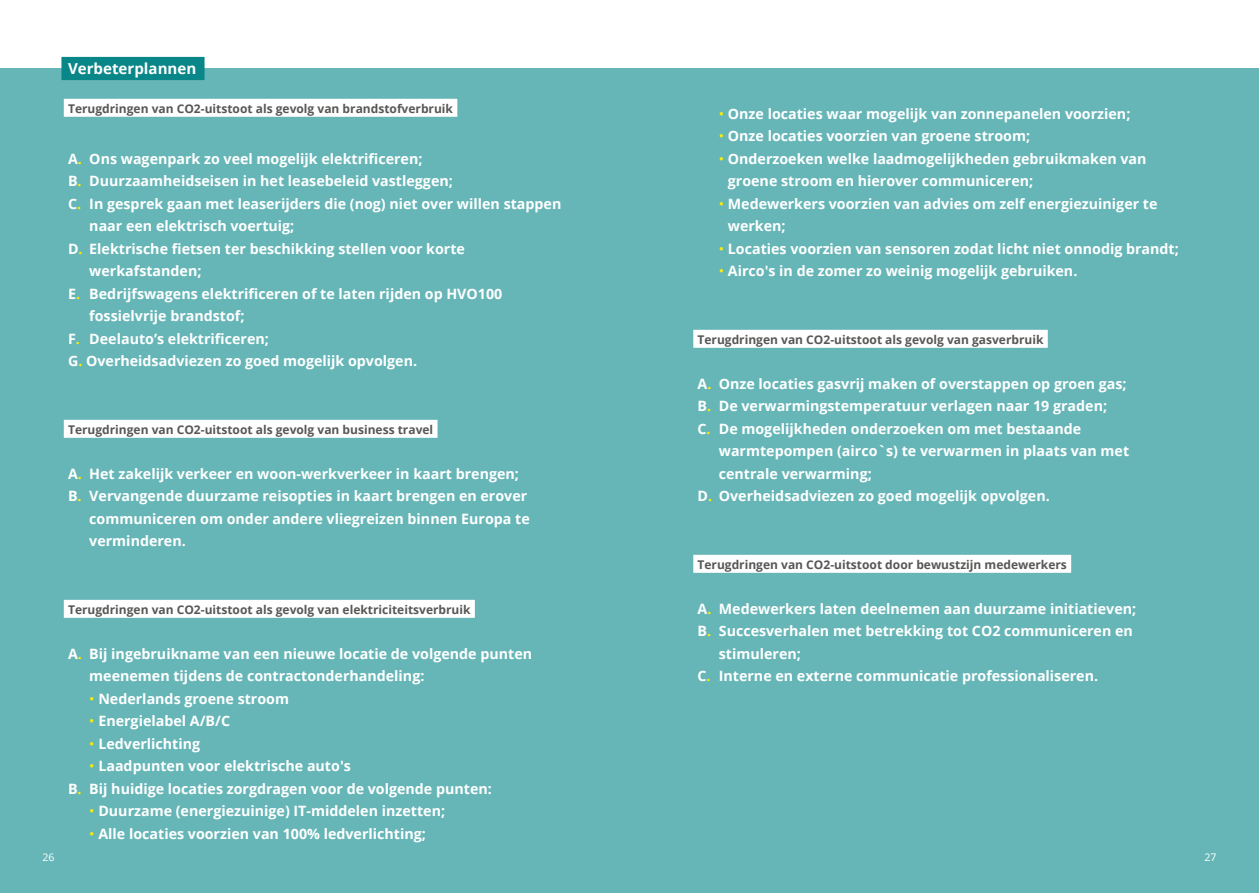
<style>
.page{position:relative;width:1259px;height:893px;background:#fff}
.page>*{position:absolute;margin:0;border:0;box-sizing:border-box;transform-origin:0 0}
.t1{font:700 15.15px "Open Sans";color:#fff}
.t2{font:700 14.25px/22.5px "Open Sans";color:#fff}
.t3{font:700 12px "Open Sans";color:#575756}
.t4{font:10.5px "Open Sans";color:#fff}
.s1{color:#ffed00}
.s2{font-weight:400;color:#ffed00}
</style>
<div class="page">
<div style="left:0;top:68px;width:1259px;height:825px;background:#67b6b7"></div>
<div style="left:61px;top:57px;width:143px;height:23px;background:#098688"></div>
<div style="left:64px;top:99px;width:393px;height:18px;background:#fff"></div>
<div style="left:64px;top:420px;width:373px;height:18px;background:#fff"></div>
<div style="left:64px;top:600px;width:411px;height:18px;background:#fff"></div>
<div style="left:693px;top:330px;width:354px;height:18px;background:#fff"></div>
<div style="left:693px;top:555px;width:378px;height:18px;background:#fff"></div>
<p class="t1" style="left:68px;top:57px;width:130px">Verbeterplannen</p>
<p class="t3" style="left:68px;top:100px;width:386px">Terugdringen van CO2-uitstoot als gevolg van brandstofverbruik</p>
<p class="t2" style="left:68px;top:147px;width:356px">A<span class="s1">.</span> Ons wagenpark zo veel mogelijk elektrificeren;</p>
<p class="t2" style="left:68px;top:169px;width:386px">B<span class="s1">.</span> Duurzaamheidseisen in het leasebeleid vastleggen;</p>
<p class="t2" style="left:68px;top:192px;width:495px">C<span class="s1">.</span> In gesprek gaan met leaserijders die (nog) niet over willen stappen</p>
<p class="t2" style="left:89px;top:214px;width:207px">naar een elektrisch voertuig;</p>
<p class="t2" style="left:68px;top:237px;width:398px">D<span class="s1">.</span> Elektrische fietsen ter beschikking stellen voor korte</p>
<p class="t2" style="left:89px;top:259px;width:114px">werkafstanden;</p>
<p class="t2" style="left:68px;top:282px;width:436px">E<span class="s1">.</span> Bedrijfswagens elektrificeren of te laten rijden op HVO100</p>
<p class="t2" style="left:89px;top:304px;width:157px">fossielvrije brandstof;</p>
<p class="t2" style="left:68px;top:327px;width:202px">F<span class="s1">.</span> Deelauto’s elektrificeren;</p>
<p class="t2" style="left:68px;top:349px;width:350px">G<span class="s1">.</span> Overheidsadviezen zo goed mogelijk opvolgen.</p>
<p class="t3" style="left:68px;top:421px;width:367px">Terugdringen van CO2-uitstoot als gevolg van business travel</p>
<p class="t2" style="left:68px;top:462px;width:452px">A<span class="s1">.</span> Het zakelijk verkeer en woon-werkverkeer in kaart brengen;</p>
<p class="t2" style="left:68px;top:484px;width:461px">B<span class="s1">.</span> Vervangende duurzame reisopties in kaart brengen en erover</p>
<p class="t2" style="left:89px;top:507px;width:442px">communiceren om onder andere vliegreizen binnen Europa te</p>
<p class="t2" style="left:89px;top:529px;width:98px">verminderen.</p>
<p class="t3" style="left:68px;top:601px;width:404px">Terugdringen van CO2-uitstoot als gevolg van elektriciteitsverbruik</p>
<p class="t2" style="left:89px;top:642px;width:444px;text-indent:-21px">A<span class="s1">.</span> Bij ingebruikname van een nieuwe locatie de volgende punten meenemen tijdens de contractonderhandeling:</p>
<p class="t2" style="left:89px;top:687px;width:201px"><span class="s2">•</span> Nederlands groene stroom</p>
<p class="t2" style="left:89px;top:709px;width:142px"><span class="s2">•</span> Energielabel A/B/C</p>
<p class="t2" style="left:89px;top:732px;width:112px"><span class="s2">•</span> Ledverlichting</p>
<p class="t2" style="left:68px;top:754px;width:425px;text-indent:21px"><span class="s2">•</span> Laadpunten voor elektrische auto's<br>B<span class="s1">.</span> Bij huidige locaties zorgdragen voor de volgende punten:</p>
<p class="t2" style="left:89px;top:799px;width:357px"><span class="s2">•</span> Duurzame (energiezuinige) IT-middelen inzetten;</p>
<p class="t2" style="left:89px;top:822px;width:338px"><span class="s2">•</span> Alle locaties voorzien van 100% ledverlichting;</p>
<p class="t2" style="left:719px;top:102px;width:413px"><span class="s2">•</span> Onze locaties waar mogelijk van zonnepanelen voorzien;</p>
<p class="t2" style="left:719px;top:124px;width:313px"><span class="s2">•</span> Onze locaties voorzien van groene stroom;</p>
<p class="t2" style="left:728px;top:147px;width:420px;text-indent:-9px"><span class="s2">•</span> Onderzoeken welke laadmogelijkheden gebruikmaken van groene stroom en hierover communiceren;</p>
<p class="t2" style="left:728px;top:192px;width:431px;text-indent:-9px"><span class="s2">•</span> Medewerkers voorzien van advies om zelf energiezuiniger te werken;</p>
<p class="t2" style="left:719px;top:237px;width:461px"><span class="s2">•</span> Locaties voorzien van sensoren zodat licht niet onnodig brandt;</p>
<p class="t2" style="left:719px;top:259px;width:360px"><span class="s2">•</span> Airco's in de zomer zo weinig mogelijk gebruiken.</p>
<p class="t3" style="left:697px;top:331px;width:347px">Terugdringen van CO2-uitstoot als gevolg van gasverbruik</p>
<p class="t2" style="left:697px;top:372px;width:431px">A<span class="s1">.</span> Onze locaties gasvrij maken of overstappen op groen gas;<br>B<span class="s1">.</span> De verwarmingstemperatuur verlagen naar 19 graden;<br>C<span class="s1">.</span> De mogelijkheden onderzoeken om met bestaande</p>
<p class="t2" style="left:719px;top:439px;width:412px">warmtepompen (airco`s) te verwarmen in plaats van met</p>
<p class="t2" style="left:719px;top:462px;width:155px">centrale verwarming;</p>
<p class="t2" style="left:697px;top:484px;width:354px">D<span class="s1">.</span> Overheidsadviezen zo goed mogelijk opvolgen.</p>
<p class="t3" style="left:697px;top:556px;width:371px">Terugdringen van CO2-uitstoot door bewustzijn medewerkers</p>
<p class="t2" style="left:697px;top:597px;width:440px">A<span class="s1">.</span> Medewerkers laten deelnemen aan duurzame initiatieven;</p>
<p class="t2" style="left:697px;top:619px;width:437px">B<span class="s1">.</span> Succesverhalen met betrekking tot CO2 communiceren en</p>
<p class="t2" style="left:719px;top:642px;width:84px">stimuleren;</p>
<p class="t2" style="left:697px;top:664px;width:402px">C<span class="s1">.</span> Interne en externe communicatie professionaliseren.</p>
<p class="t4" style="left:43px;top:850px;width:14px">26</p>
<p class="t4" style="left:1204px;top:850px;width:14px">27</p>
</div>
